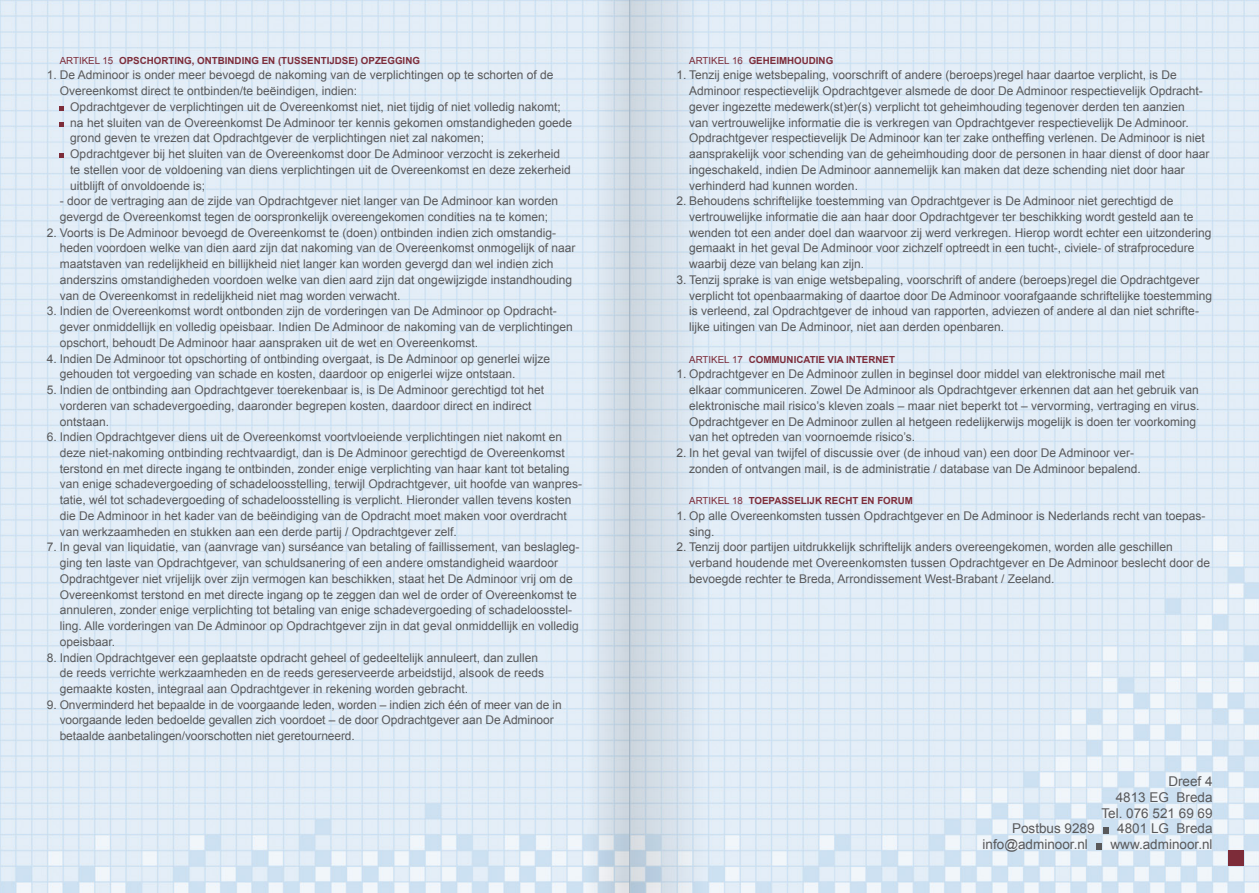
<style>
.page{position:relative;width:1259px;height:893px;background:#fff}
.page>*{position:absolute;margin:0;border:0;box-sizing:border-box;transform-origin:0 0}
.t1{font:13.5px/15.8px "Arial";color:#58585a;text-align:right}
.t2{font:12px/15.8px "Arial";color:#58585a}
.t3{font:700 9.75px "Arial";color:#7d2c39}
.s1{font-weight:400}
.s2{font-weight:700;font-size:6.75px}
</style>
<div class="page">
<img style="left:0;top:0;width:1259px;height:893px">
<div style="left:1227px;top:850px;width:16px;height:16px;background:#7d2c39"></div>
<svg style="left:60px;top:107px;width:4px;height:4px"></svg>
<svg style="left:60px;top:122px;width:4px;height:5px"></svg>
<svg style="left:60px;top:154px;width:4px;height:4px"></svg>
<svg style="left:584px;top:0;width:45px;height:893px;background:#d6e1ec"></svg>
<svg style="left:629px;top:0;width:85px;height:893px;background:#d4dfea"></svg>
<p class="t3" style="left:60px;top:54px;width:362px"><span class="s1">ARTIKEL 15</span> OPSCHORTING, ONTBINDING EN (TUSSENTIJDSE) OPZEGGING</p>
<p class="t2" style="left:60px;top:67px;width:495px;text-indent:-13px">1. De Adminoor is onder meer bevoegd de nakoming van de verplichtingen op te schorten of de<br>Overeenkomst direct te ontbinden/te beëindigen, indien:</p>
<p class="t2" style="left:70px;top:99px;width:503px">Opdrachtgever de verplichtingen uit de Overeenkomst niet, niet tijdig of niet volledig nakomt; na het sluiten van de Overeenkomst De Adminoor ter kennis gekomen omstandigheden goede grond geven te vrezen dat Opdrachtgever de verplichtingen niet zal nakomen;<br>Opdrachtgever bij het sluiten van de Overeenkomst door De Adminoor verzocht is zekerheid te stellen voor de voldoening van diens verplichtingen uit de Overeenkomst en deze zekerheid uitblijft of onvoldoende is;</p>
<p class="t2" style="left:60px;top:193px;width:500px">- door de vertraging aan de zijde van Opdrachtgever niet langer van De Adminoor kan worden gevergd de Overeenkomst tegen de oorspronkelijk overeengekomen condities na te komen;</p>
<p class="t2" style="left:60px;top:225px;width:517px;text-indent:-13px">2. Voorts is De Adminoor bevoegd de Overeenkomst te (doen) ontbinden indien zich omstandig&shy;heden voordoen welke van dien aard zijn dat nakoming van de Overeenkomst onmogelijk of naar maatstaven van redelijkheid en billijkheid niet langer kan worden gevergd dan wel indien zich anderszins omstandigheden voordoen welke van dien aard zijn dat ongewijzigde instandhouding van de Overeenkomst in redelijkheid niet mag worden verwacht.</p>
<p class="t2" style="left:60px;top:303px;width:514px;text-indent:-13px">3. Indien de Overeenkomst wordt ontbonden zijn de vorderingen van De Adminoor op Opdracht&shy;gever onmiddellijk en volledig opeisbaar. Indien De Adminoor de nakoming van de verplichtingen opschort, behoudt De Adminoor haar aanspraken uit de wet en Overeenkomst.</p>
<p class="t2" style="left:60px;top:351px;width:492px;text-indent:-13px">4. Indien De Adminoor tot opschorting of ontbinding overgaat, is De Adminoor op generlei wijze gehouden tot vergoeding van schade en kosten, daardoor op enigerlei wijze ontstaan.</p>
<p class="t2" style="left:60px;top:382px;width:486px;text-indent:-13px">5. Indien de ontbinding aan Opdrachtgever toerekenbaar is, is De Adminoor gerechtigd tot het vorderen van schadevergoeding, daaronder begrepen kosten, daardoor direct en indirect ontstaan.</p>
<p class="t2" style="left:60px;top:429px;width:524px;text-indent:-13px">6. Indien Opdrachtgever diens uit de Overeenkomst voortvloeiende verplichtingen niet nakomt en deze niet-nakoming ontbinding rechtvaardigt, dan is De Adminoor gerechtigd de Overeenkomst terstond en met directe ingang te ontbinden, zonder enige verplichting van haar kant tot betaling van enige schadevergoeding of schadeloosstelling, terwijl Opdrachtgever, uit hoofde van wanpres&shy;tatie, wél tot schadevergoeding of schadeloosstelling is verplicht. Hieronder vallen tevens kosten die De Adminoor in het kader van de beëindiging van de Opdracht moet maken voor overdracht van werkzaamheden en stukken aan een derde partij / Opdrachtgever zelf.</p>
<p class="t2" style="left:60px;top:539px;width:521px;text-indent:-13px">7. In geval van liquidatie, van (aanvrage van) surséance van betaling of faillissement, van beslagleg&shy;ging ten laste van Opdrachtgever, van schuldsanering of een andere omstandigheid waardoor Opdrachtgever niet vrijelijk over zijn vermogen kan beschikken, staat het De Adminoor vrij om de Overeenkomst terstond en met directe ingang op te zeggen dan wel de order of Overeenkomst te annuleren, zonder enige verplichting tot betaling van enige schadevergoeding of schadeloosstel&shy;ling. Alle vorderingen van De Adminoor op Opdrachtgever zijn in dat geval onmiddellijk en volledig opeisbaar.</p>
<p class="t2" style="left:60px;top:650px;width:486px;text-indent:-13px">8. Indien Opdrachtgever een geplaatste opdracht geheel of gedeeltelijk annuleert, dan zullen de reeds verrichte werkzaamheden en de reeds gereserveerde arbeidstijd, alsook de reeds gemaakte kosten, integraal aan Opdrachtgever in rekening worden gebracht.</p>
<p class="t2" style="left:60px;top:697px;width:504px;text-indent:-13px">9. Onverminderd het bepaalde in de voorgaande leden, worden – indien zich één of meer van de in voorgaande leden bedoelde gevallen zich voordoet – de door Opdrachtgever aan De Adminoor betaalde aanbetalingen/voorschotten niet geretourneerd.</p>
<p class="t3" style="left:689px;top:54px;width:146px"><span class="s1">ARTIKEL 16</span> GEHEIMHOUDING</p>
<p class="t2" style="left:689px;top:67px;width:522px;text-indent:-13px">1. Tenzij enige wetsbepaling, voorschrift of andere (beroeps)regel haar daartoe verplicht, is De Adminoor respectievelijk Opdrachtgever alsmede de door De Adminoor respectievelijk Opdracht&shy;gever ingezette medewerk(st)er(s) verplicht tot geheimhouding tegenover derden ten aanzien<br>van vertrouwelijke informatie die is verkregen van Opdrachtgever respectievelijk De Adminoor.<br>Opdrachtgever respectievelijk De Adminoor kan ter zake ontheffing verlenen. De Adminoor is niet aansprakelijk voor schending van de geheimhouding door de personen in haar dienst of door haar ingeschakeld, indien De Adminoor aannemelijk kan maken dat deze schending niet door haar verhinderd had kunnen worden.</p>
<p class="t2" style="left:689px;top:193px;width:524px;text-indent:-13px">2. Behoudens schriftelijke toestemming van Opdrachtgever is De Adminoor niet gerechtigd de vertrouwelijke informatie die aan haar door Opdrachtgever ter beschikking wordt gesteld aan te wenden tot een ander doel dan waarvoor zij werd verkregen. Hierop wordt echter een uitzondering gemaakt in het geval De Adminoor voor zichzelf optreedt in een tucht-, civiele- of strafprocedure waarbij deze van belang kan zijn.</p>
<p class="t2" style="left:689px;top:272px;width:524px;text-indent:-13px">3. Tenzij sprake is van enige wetsbepaling, voorschrift of andere (beroeps)regel die Opdrachtgever verplicht tot openbaarmaking of daartoe door De Adminoor voorafgaande schriftelijke toestemming is verleend, zal Opdrachtgever de inhoud van rapporten, adviezen of andere al dan niet schrifte&shy;lijke uitingen van De Adminoor, niet aan derden openbaren.</p>
<p class="t3" style="left:689px;top:353px;width:207px"><span class="s1">ARTIKEL 17</span> COMMUNICATIE VIA INTERNET</p>
<p class="t2" style="left:689px;top:366px;width:511px;text-indent:-13px">1. Opdrachtgever en De Adminoor zullen in beginsel door middel van elektronische mail met elkaar communiceren. Zowel De Adminoor als Opdrachtgever erkennen dat aan het gebruik van elektronische mail risico’s kleven zoals – maar niet beperkt tot – vervorming, vertraging en virus.<br>Opdrachtgever en De Adminoor zullen al hetgeen redelijkerwijs mogelijk is doen ter voorkoming van het optreden van voornoemde risico’s.</p>
<p class="t2" style="left:689px;top:445px;width:453px;text-indent:-13px">2. In het geval van twijfel of discussie over (de inhoud van) een door De Adminoor ver&shy;zonden of ontvangen mail, is de administratie / database van De Adminoor bepalend.</p>
<p class="t3" style="left:689px;top:494px;width:225px"><span class="s1">ARTIKEL 18</span> TOEPASSELIJK RECHT EN FORUM</p>
<p class="t2" style="left:689px;top:508px;width:518px;text-indent:-13px">1. Op alle Overeenkomsten tussen Opdrachtgever en De Adminoor is Nederlands recht van toepas&shy;sing.</p>
<p class="t2" style="left:689px;top:539px;width:522px;text-indent:-13px">2. Tenzij door partijen uitdrukkelijk schriftelijk anders overeengekomen, worden alle geschillen verband houdende met Overeenkomsten tussen Opdrachtgever en De Adminoor beslecht door de bevoegde rechter te Breda, Arrondissement West-Brabant / Zeeland.</p>
<p class="t1" style="left:982px;top:774px;width:231px">Dreef 4<br>4813 EG Breda<br>Tel. 076 521 69 69<br>Postbus 9289 <span class="s2">|</span> 4801 LG Breda info@adminoor.nl <span class="s2">|</span> www.adminoor.nl</p>
</div>
